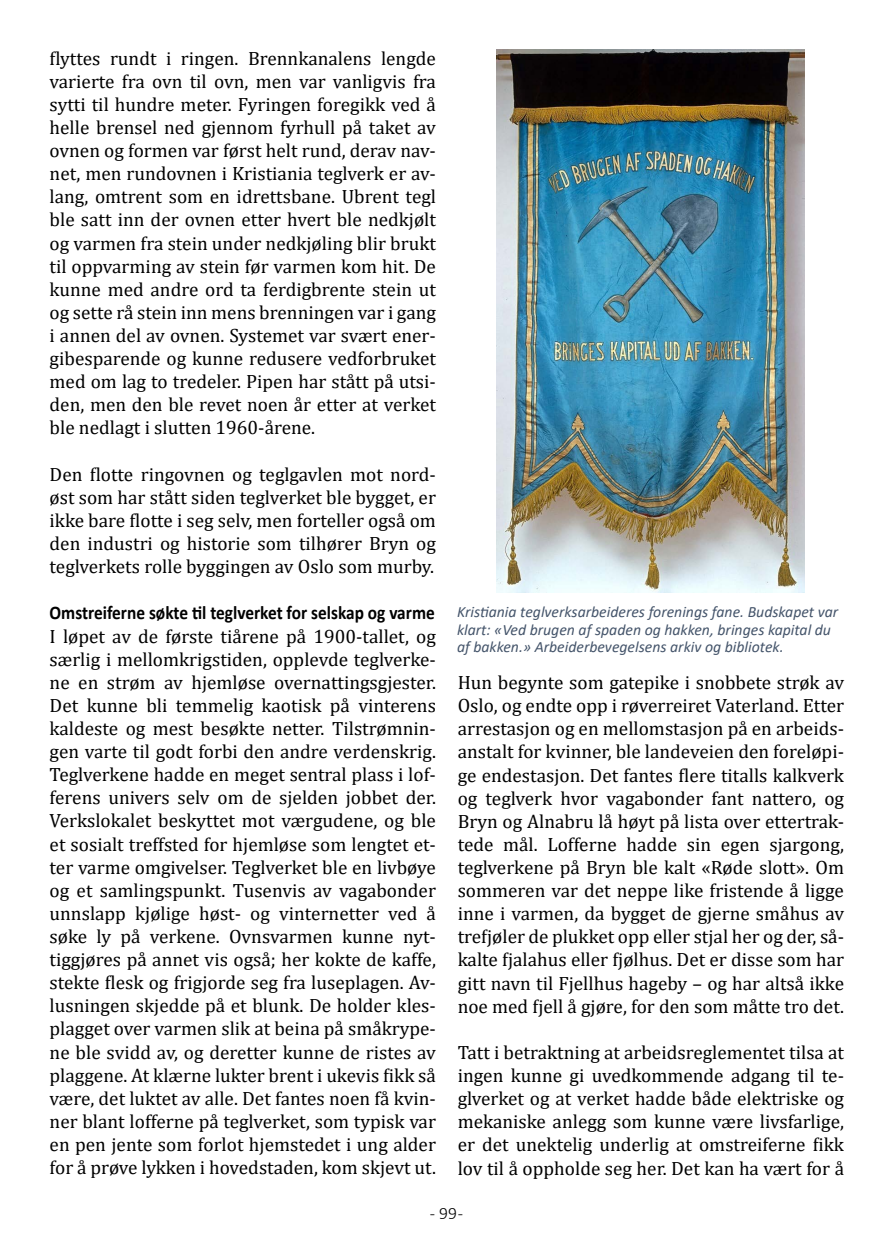
<style>
.page{position:relative;width:893px;height:1241px;background:#fff}
.page>*{position:absolute;margin:0;border:0;box-sizing:border-box;transform-origin:0 0}
.t1{font:19.25px/23.1px "Cambria";color:#000;text-align:justify}
.t2{font:700 19.25px "Calibri";color:#000;scale:.9 1}
.t3{font:300 17.5px "Calibri";color:#000}
.t4{font:italic 15.75px/17.5px "Calibri";color:#44546a}
</style>
<div class="page">
<img style="left:496px;top:50px;width:309px;height:542px">
<p class="t1" style="left:50px;top:46px;width:388px">flyttes rundt i ringen. Brennkanalens lengde varierte fra ovn til ovn, men var vanligvis fra sytti til hundre meter. Fyringen foregikk ved å helle brensel ned gjennom fyrhull på taket av ovnen og formen var først helt rund, derav nav&shy;net, men rundovnen i Kristiania teglverk er av&shy;lang, omtrent som en idrettsbane. Ubrent tegl ble satt inn der ovnen etter hvert ble nedkjølt og varmen fra stein under nedkjøling blir brukt til oppvarming av stein før varmen kom hit. De kunne med andre ord ta ferdigbrente stein ut og sette rå stein inn mens brenningen var i gang i annen del av ovnen. Systemet var svært ener&shy;gibesparende og kunne redusere vedforbruket med om lag to tredeler. Pipen har stått på utsi&shy;den, men den ble revet noen år etter at verket ble nedlagt i slutten 1960-årene.</p>
<p class="t1" style="left:50px;top:462px;width:388px">Den flotte ringovnen og teglgavlen mot nord&shy;øst som har stått siden teglverket ble bygget, er ikke bare flotte i seg selv, men forteller også om den industri og historie som tilhører Bryn og teglverkets rolle byggingen av Oslo som murby.</p>
<p class="t2" style="left:50px;top:599px;width:429px">Omstreiferne søkte til teglverket for selskap og varme</p>
<p class="t1" style="left:50px;top:624px;width:388px">I løpet av de første tiårene på 1900-tallet, og særlig i mellomkrigstiden, opplevde teglverke&shy;ne en strøm av hjemløse overnattingsgjester.<br>Det kunne bli temmelig kaotisk på vinterens kaldeste og mest besøkte netter. Tilstrømnin&shy;gen varte til godt forbi den andre verdenskrig.<br>Teglverkene hadde en meget sentral plass i lof&shy;ferens univers selv om de sjelden jobbet der.<br>Verkslokalet beskyttet mot værgudene, og ble et sosialt treffsted for hjemløse som lengtet et&shy;ter varme omgivelser. Teglverket ble en livbøye og et samlingspunkt. Tusenvis av vagabonder unnslapp kjølige høst- og vinternetter ved å søke ly på verkene. Ovnsvarmen kunne nyt&shy;tiggjøres på annet vis også; her kokte de kaffe, stekte flesk og frigjorde seg fra luseplagen. Av&shy;lusningen skjedde på et blunk. De holder kles&shy;plagget over varmen slik at beina på småkrype&shy;ne ble svidd av, og deretter kunne de ristes av plaggene. At klærne lukter brent i ukevis fikk så være, det luktet av alle. Det fantes noen få kvin&shy;ner blant lofferne på teglverket, som typisk var en pen jente som forlot hjemstedet i ung alder for å prøve lykken i hovedstaden, kom skjevt ut.</p>
<p class="t4" style="left:457px;top:602px;width:383px">Kristiania teglverksarbeideres forenings fane. Budskapet var klart: «Ved brugen af spaden og hakken, bringes kapital du af bakken.» Arbeiderbevegelsens arkiv og bibliotek.</p>
<p class="t1" style="left:458px;top:670px;width:388px">Hun begynte som gatepike i snobbete strøk av Oslo, og endte opp i røverreiret Vaterland. Etter arrestasjon og en mellomstasjon på en arbeids&shy;anstalt for kvinner, ble landeveien den foreløpi&shy;ge endestasjon. Det fantes flere titalls kalkverk og teglverk hvor vagabonder fant nattero, og Bryn og Alnabru lå høyt på lista over ettertrak&shy;tede mål. Lofferne hadde sin egen sjargong, teglverkene på Bryn ble kalt «Røde slott». Om sommeren var det neppe like fristende å ligge inne i varmen, da bygget de gjerne småhus av trefjøler de plukket opp eller stjal her og der, så&shy;kalte fjalahus eller fjølhus. Det er disse som har gitt navn til Fjellhus hageby – og har altså ikke noe med fjell å gjøre, for den som måtte tro det.</p>
<p class="t1" style="left:458px;top:1040px;width:388px">Tatt i betraktning at arbeidsreglementet tilsa at ingen kunne gi uvedkommende adgang til te&shy;glverket og at verket hadde både elektriske og mekaniske anlegg som kunne være livsfarlige, er det unektelig underlig at omstreiferne fikk lov til å oppholde seg her. Det kan ha vært for å</p>
<p class="t3" style="left:430px;top:1201px;width:35px">- 99 -</p>
</div>
